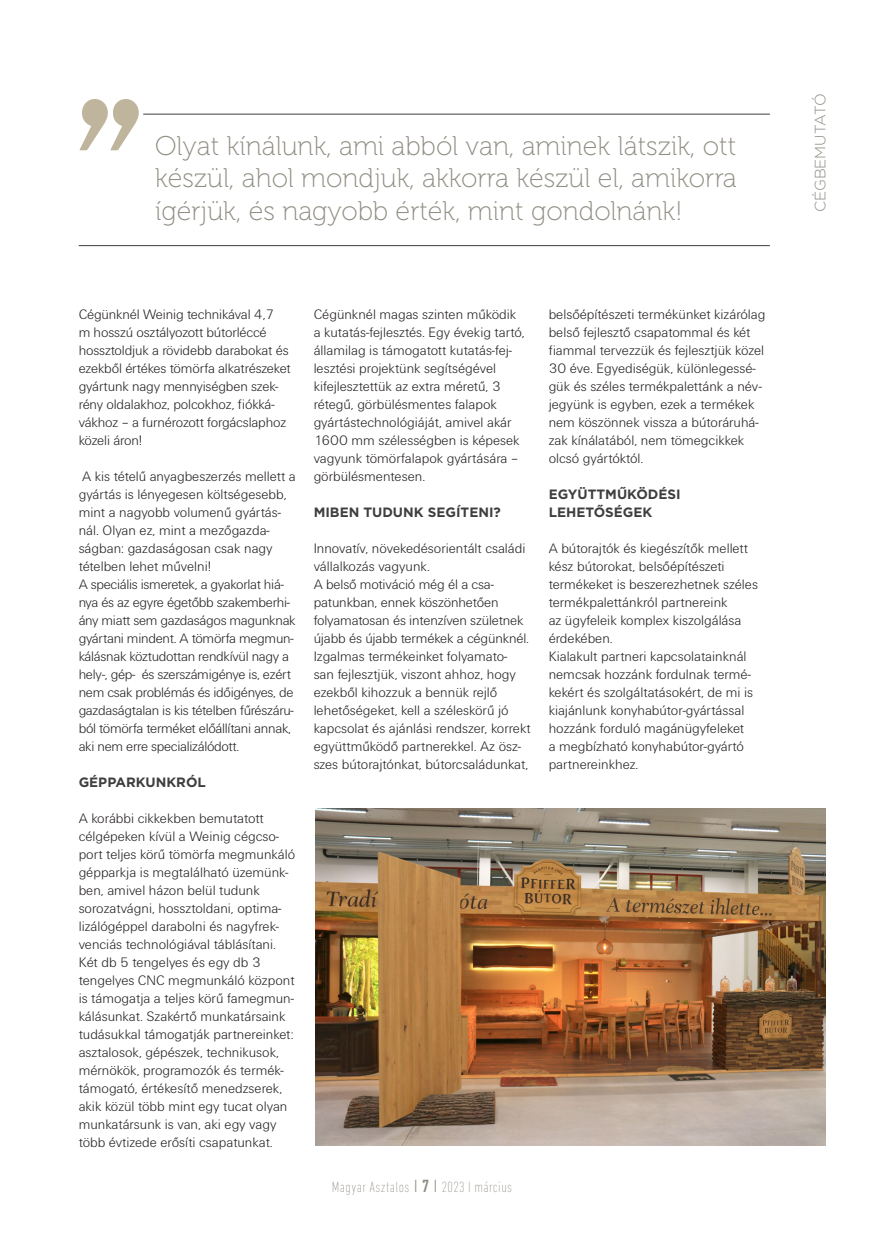
<style>
.page{position:relative;width:872px;height:1242px;background:#fff}
.page>*{position:absolute;margin:0;border:0;box-sizing:border-box;transform-origin:0 0}
.Kiemelés{font:27px/32.4px "Museo 100";color:#8f8c82;text-align:justify}
.t1{font:200 condensed 15px "DIN Next LT Pro";letter-spacing:.03em;color:#8f8c82}
.t2{font:300 15px "Gotham";color:#8f8c82}
.Kenyér{font:14.25px/18px "U001 Lig";color:#231f20}
.Kenyér-2{font:14.25px/18px "U001 Lig";letter-spacing:-.02em;color:#231f20}
.Alcím{font:700 13.5px/18px "Gotham";color:#3e3e3f}
.s1{font-weight:300;font-size:18px}
.s2{font-weight:500;font-size:18px}
</style>
<div class="page">
<img style="left:315px;top:808px;width:510px;height:338px">
<hr style="left:79px;top:114px;width:691px;height:1px;background:#3e3e3f">
<hr style="left:79px;top:245px;width:691px;height:1px;background:#3e3e3f">
<svg style="left:79px;top:99px;width:66px;height:52px"></svg>
<p class="Kiemelés" style="left:155px;top:130px;width:583px">Olyat kínálunk, ami abból van, aminek látszik, ott készül, ahol mondjuk, akkorra készül el, amikorra ígérjük, és nagyobb érték, mint gondolnánk!</p>
<p class="Kenyér" style="left:79px;top:306px;width:213px">Cégünknél Weinig technikával 4,7<br>m hosszú osztályozott bútorléccé hossztoldjuk a rövidebb darabokat és ezekből értékes tömörfa alkatrészeket gyártunk nagy mennyiségben szek&shy;rény oldalakhoz, polcokhoz, fiókká&shy;vákhoz – a furnérozott forgácslaphoz közeli áron!</p>
<p class="Kenyér" style="left:79px;top:468px;width:218px">A kis tételű anyagbeszerzés mellett a gyártás is lényegesen költségesebb, mint a nagyobb volumenű gyártás&shy;nál. Olyan ez, mint a mezőgazda&shy;ságban: gazdaságosan csak nagy tételben lehet művelni!</p>
<p class="Kenyér-2" style="left:79px;top:576px;width:218px">A speciális ismeretek, a gyakorlat hiá&shy;nya és az egyre égetőbb szakemberhi&shy;ány miatt sem gazdaságos magunknak gyártani mindent. A tömörfa megmun&shy;kálásnak köztudottan rendkívül nagy a hely-, gép- és szerszámigénye is, ezért nem csak problémás és időigényes, de gazdaságtalan is kis tételben fűrészáru&shy;ból tömörfa terméket előállítani annak, aki nem erre specializálódott.</p>
<p class="Alcím" style="left:79px;top:773px;width:129px">GÉPPARKUNKRÓL</p>
<p class="Kenyér" style="left:79px;top:810px;width:218px">A korábbi cikkekben bemutatott célgépeken kívül a Weinig cégcso&shy;port teljes körű tömörfa megmunkáló gépparkja is megtalálható üzemünk&shy;ben, amivel házon belül tudunk sorozatvágni, hossztoldani, optima&shy;lizálógéppel darabolni és nagyfrek&shy;venciás technológiával táblásítani.<br>Két db 5 tengelyes és egy db 3 tengelyes CNC megmunkáló központ is támogatja a teljes körű famegmun&shy;kálásunkat. Szakértő munkatársaink tudásukkal támogatják partnereinket: asztalosok, gépészek, technikusok, mérnökök, programozók és termék&shy;támogató, értékesítő menedzserek, akik közül több mint egy tucat olyan munkatársunk is van, aki egy vagy több évtizede erősíti csapatunkat.</p>
<p class="Kenyér" style="left:314px;top:306px;width:213px">Cégünknél magas szinten működik a kutatás-fejlesztés. Egy évekig tartó, államilag is támogatott kutatás-fej&shy;lesztési projektünk segítségével kifejlesztettük az extra méretű, 3 rétegű, görbülésmentes falapok gyártástechnológiáját, amivel akár 1600 mm szélességben is képesek vagyunk tömörfalapok gyártására – görbülésmentesen.</p>
<p class="Alcím" style="left:314px;top:503px;width:189px">MIBEN TUDUNK SEGÍTENI?</p>
<p class="Kenyér" style="left:314px;top:540px;width:218px">Innovatív, növekedésorientált családi vállalkozás vagyunk.<br>A belső motiváció még él a csa&shy;patunkban, ennek köszönhetően folyamatosan és intenzíven születnek újabb és újabb termékek a cégünknél.<br>Izgalmas termékeinket folyamato&shy;san fejlesztjük, viszont ahhoz, hogy ezekből kihozzuk a bennük rejlő lehetőségeket, kell a széleskörű jó kapcsolat és ajánlási rendszer, korrekt együttműködő partnerekkel. Az ös - szes bútorajtónkat, bútorcsaládunkat,</p>
<p class="Kenyér" style="left:548px;top:306px;width:218px">belsőépítészeti termékünket kizárólag belső fejlesztő csapatommal és két fiammal tervezzük és fejlesztjük közel 30 éve. Egyediségük, különlegessé&shy;gük és széles termékpalettánk a név&shy;jegyünk is egyben, ezek a termékek nem köszönnek vissza a bútoráruhá&shy;zak kínálatából, nem tömegcikkek olcsó gyártóktól.</p>
<p class="Alcím" style="left:548px;top:485px;width:133px">EGYÜTTMŰKÖDÉSI<br>LEHETŐSÉGEK</p>
<p class="Kenyér" style="left:548px;top:540px;width:211px">A bútorajtók és kiegészítők mellett kész bútorokat, belsőépítészeti termékeket is beszerezhetnek széles termékpalettánkról partnereink<br>az ügyfeleik komplex kiszolgálása érdekében.<br>Kialakult partneri kapcsolatainknál nemcsak hozzánk fordulnak termé&shy;kekért és szolgáltatásokért, de mi is kiajánlunk konyhabútor-gyártással hozzánk forduló magánügyfeleket<br>a megbízható konyhabútor-gyártó partnereinkhez.</p>
<p class="t1" style="left:332px;top:1178px;width:182px">Magyar Asztalos <span class="s1">I</span> <span class="s2">7</span> <span class="s1">I</span> 2023 I március</p>
<p class="t2" style="left:810px;top:212px;width:120px;rotate:-90deg">CÉGBEMUTATÓ</p>
</div>
